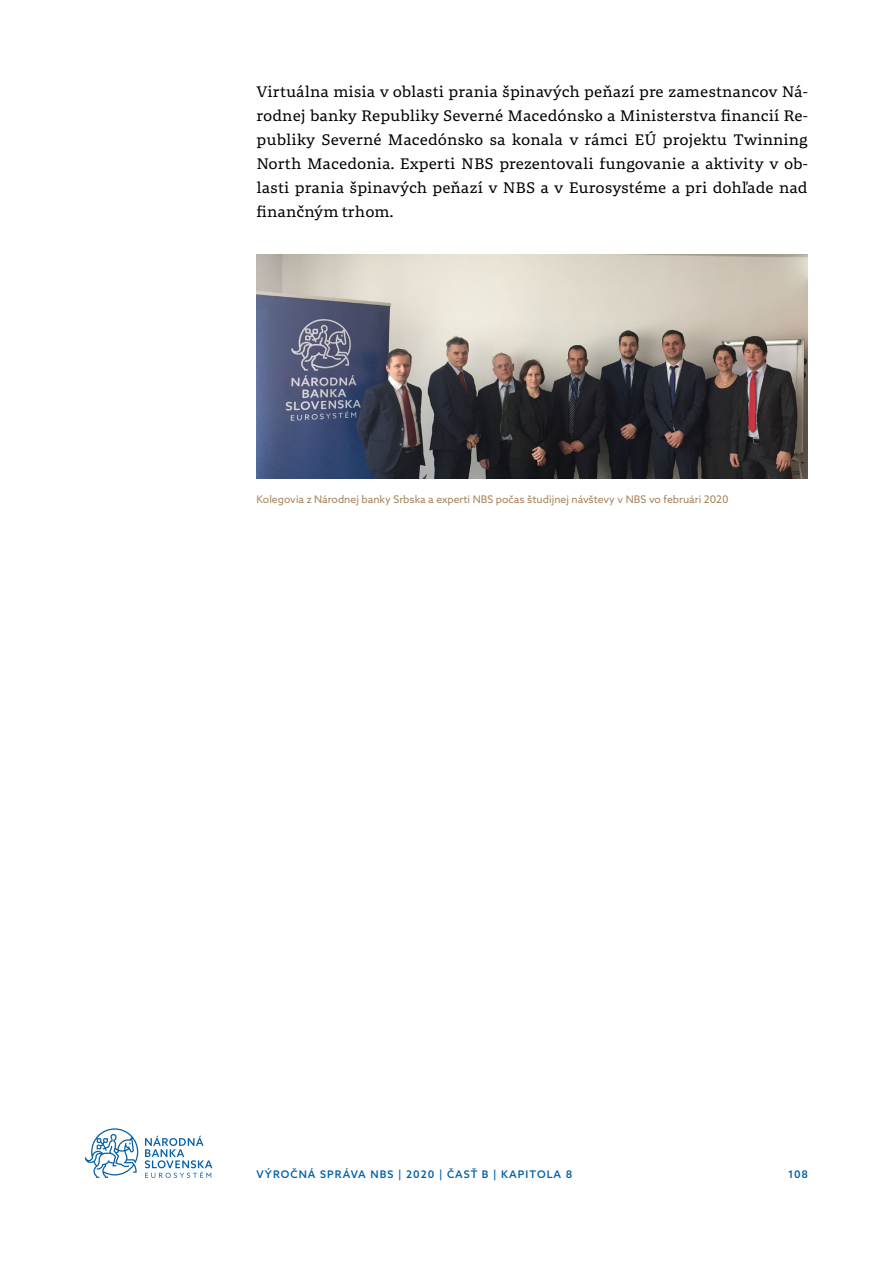
<style>
.page{position:relative;width:893px;height:1263px;background:#fff}
.page>*{position:absolute;margin:0;border:0;box-sizing:border-box;transform-origin:0 0}
.t1{font:15px/24px "Portada Text";color:#000;text-align:justify}
.t2{font:10.5px "Azo Sans";color:#a5835a}
.t3{font:500 10.5px "Azo Sans";letter-spacing:.1em;color:#0061a7}
</style>
<div class="page">
<svg style="left:145px;top:1136px;width:67px;height:42px"></svg>
<svg style="left:85px;top:1128px;width:53px;height:50px"></svg>
<img style="left:257px;top:254px;width:551px;height:225px">
<p class="t1" style="left:257px;top:79px;width:553px">Virtuálna misia v oblasti prania špinavých peňazí pre zamestnancov Ná&shy;rodnej banky Republiky Severné Macedónsko a Ministerstva financií Re&shy;publiky Severné Macedónsko sa konala v rámci EÚ projektu Twinning North Macedonia. Experti NBS prezentovali fungovanie a aktivity v ob&shy;lasti prania špinavých peňazí v NBS a v Eurosystéme a pri dohľade nad finančným trhom.</p>
<p class="t2" style="left:257px;top:492px;width:474px">Kolegovia z Národnej banky Srbska a experti NBS počas študijnej návštevy v NBS vo februári 2020</p>
<p class="t3" style="left:257px;top:1167px;width:317px">VÝROČNÁ SPRÁVA NBS | 2020 | ČASŤ B | KAPITOLA 8</p>
<p class="t3" style="left:788px;top:1167px;width:21px">108</p>
</div>
